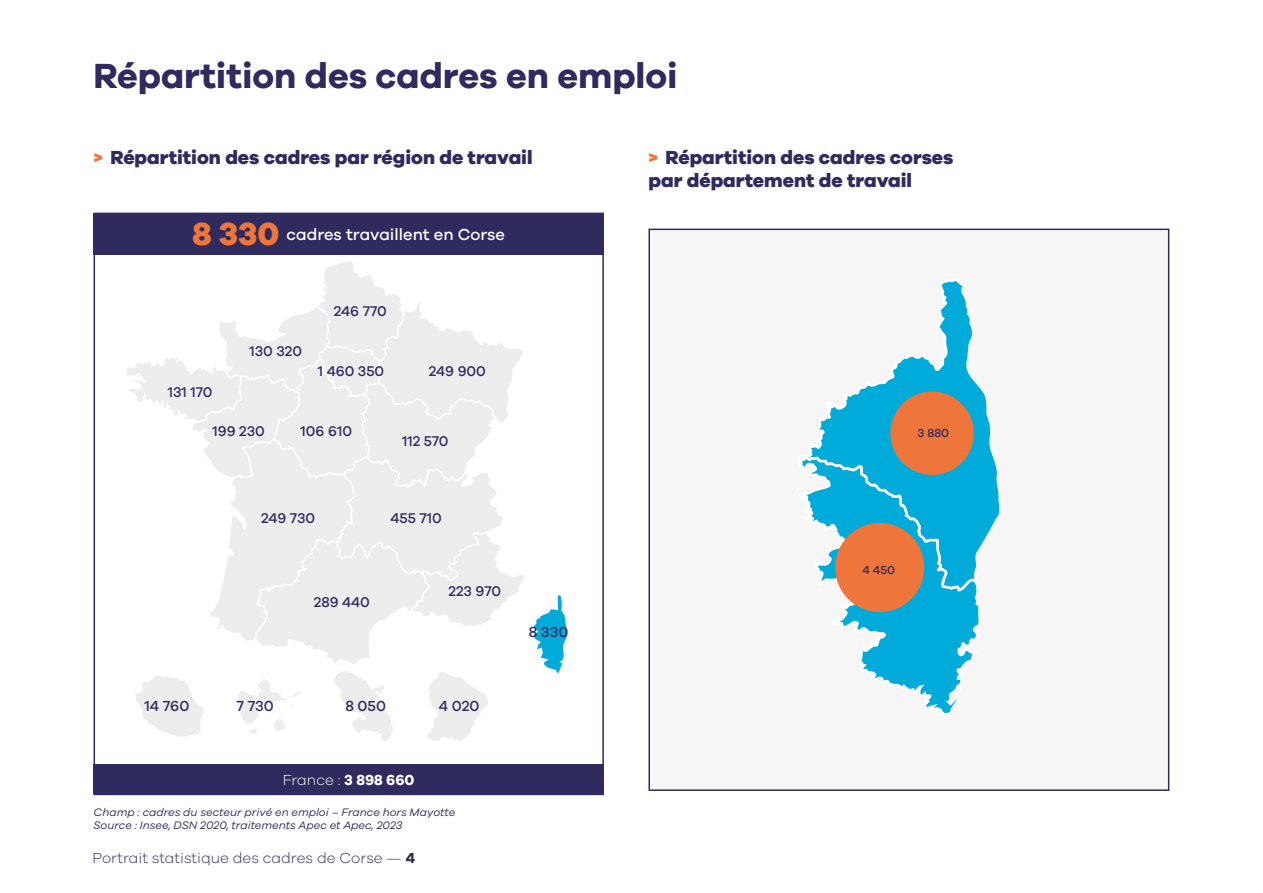
<style>
.page{position:relative;width:1263px;height:893px;background:#fff}
.page>*{position:absolute;margin:0;border:0;box-sizing:border-box;transform-origin:0 0}
.t1{font:700 36px "Galano Grotesque";color:#2f2b5f}
.t2{font:800 19.5px/22.5px "Galano Grotesque";color:#2f2b5f}
.t3{font:500 16.5px "Galano Grotesque";color:#fff}
.t4{font:300 15px "Galano Grotesque";color:#2f2b5f}
.t5{font:500 15px "Galano Grotesque";color:#2f2b5f}
.t6{font:300 15px "Galano Grotesque";color:#fff}
.t7{font:500 14.55px "Galano Grotesque";color:#2f2b5f}
.t8{font:500 12px "Galano Grotesque";color:#2f2b5f}
.t9{font:italic 11.25px/13.5px "Galano Grotesque";color:#2f2b5f}
.s1{color:#ee763b}
.s2{font-weight:800;font-size:33px;color:#ee763b}
.s3{font-weight:700}
</style>
<div class="page">
<div style="left:648px;top:229px;width:521px;height:562px;background:#f6f6f6;border:2px solid #2f2b5f"></div>
<div style="left:94px;top:213px;width:510px;height:41px;background:#2f2b5f"></div>
<svg style="left:811px;top:281px;width:189px;height:263px"></svg>
<svg style="left:802px;top:455px;width:180px;height:258px"></svg>
<svg style="left:127px;top:261px;width:441px;height:480px"></svg>
<div style="left:94px;top:764px;width:510px;height:30px;background:#2f2b5f"></div>
<div style="left:890px;top:392px;width:84px;height:83px;background:#ee763b;border-radius:50%"></div>
<div style="left:835px;top:523px;width:89px;height:89px;background:#ee763b;border-radius:50%"></div>
<h1 class="t1" style="left:94px;top:54px;width:586px">Répartition des cadres en emploi</h1>
<h2 class="t2" style="left:94px;top:146px;width:440px"><span class="s1">&gt;</span> Répartition des cadres par région de travail</h2>
<h2 class="t2" style="left:649px;top:146px;width:306px"><span class="s1">&gt;</span> Répartition des cadres corses par département de travail</h2>
<h3 class="t3" style="left:192px;top:225px;width:314px"><span class="s2">8 330</span> cadres travaillent en Corse</h3>
<p class="t7" style="left:168px;top:383px;width:46px">131 170</p>
<p class="t7" style="left:249px;top:343px;width:54px">130 320</p>
<p class="t7" style="left:334px;top:303px;width:55px">246 770</p>
<p class="t7" style="left:318px;top:362px;width:68px">1 460 350</p>
<p class="t7" style="left:212px;top:422px;width:54px">199 230</p>
<p class="t7" style="left:301px;top:422px;width:53px">106 610</p>
<p class="t7" style="left:429px;top:362px;width:59px">249 900</p>
<p class="t7" style="left:402px;top:432px;width:48px">112 570</p>
<p class="t7" style="left:261px;top:509px;width:56px">249 730</p>
<p class="t7" style="left:390px;top:509px;width:53px">455 710</p>
<p class="t7" style="left:314px;top:594px;width:58px">289 440</p>
<p class="t7" style="left:448px;top:582px;width:54px">223 970</p>
<h3 class="t5" style="left:144px;top:697px;width:46px">14 760</h3>
<h3 class="t5" style="left:236px;top:697px;width:39px">7 730</h3>
<h3 class="t5" style="left:345px;top:697px;width:42px">8 050</h3>
<h3 class="t5" style="left:439px;top:697px;width:42px">4 020</h3>
<h3 class="t6" style="left:283px;top:771px;width:133px">France : <span class="s3">3 898 660</span></h3>
<p class="t9" style="left:94px;top:805px;width:363px">Champ : cadres du secteur privé en emploi – France hors Mayotte<br>Source : Insee, DSN 2020, traitements Apec et Apec, 2023</p>
<h3 class="t4" style="left:92px;top:849px;width:324px">Portrait statistique des cadres de Corse — <span class="s3">4</span></h3>
<h3 class="t5" style="left:529px;top:623px;width:41px">8 330</h3>
<p class="t8" style="left:917px;top:426px;width:33px">3 880</p>
<p class="t8" style="left:862px;top:563px;width:34px">4 450</p>
</div>
